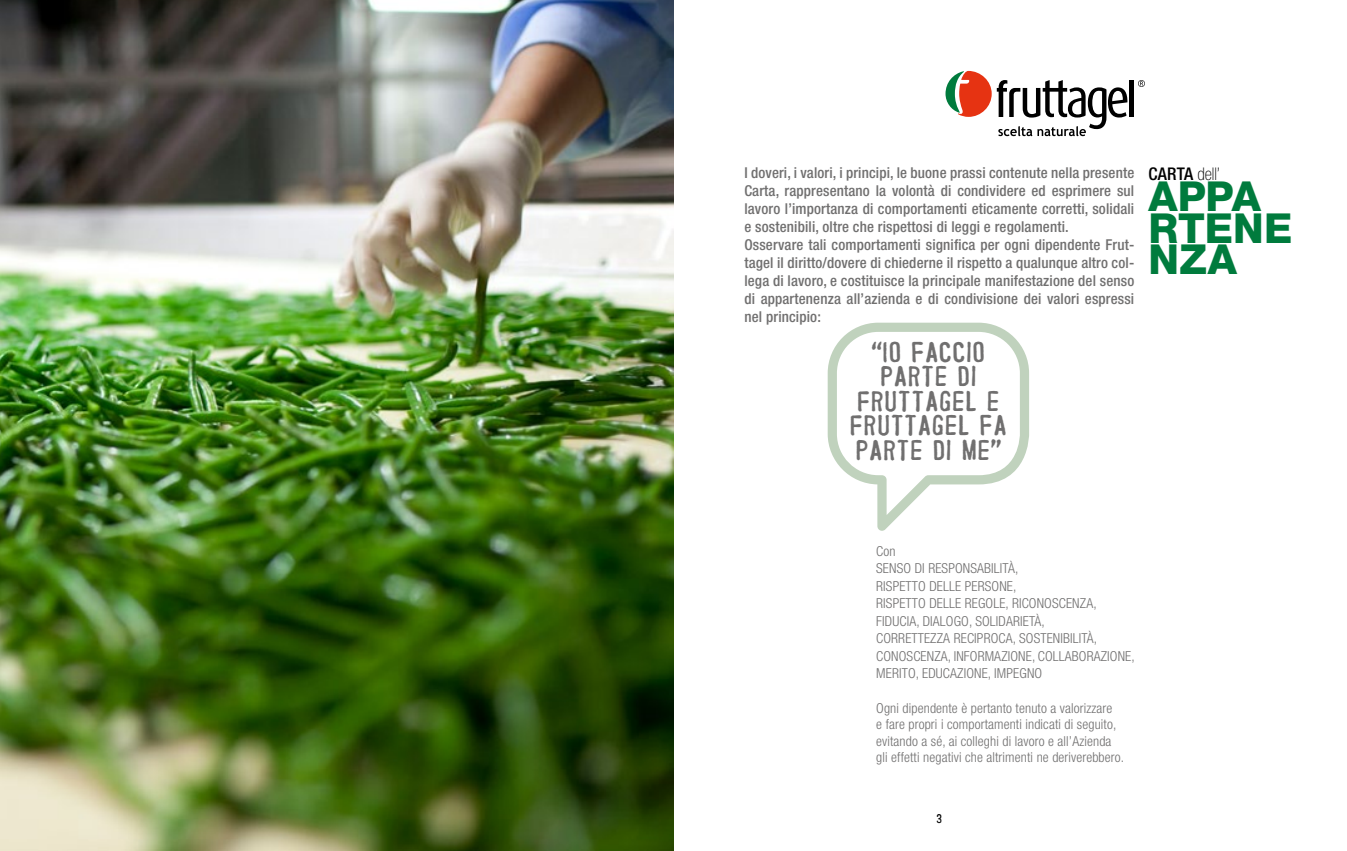
<style>
.page{position:relative;width:1347px;height:851px;background:#fff}
.page>*{position:absolute;margin:0;border:0;box-sizing:border-box;transform-origin:0 0}
.t1{font:800 41.38px/31.2px "Helvetica Neue LT Std";letter-spacing:.005em;color:#007b3d}
.t2{font:36.5px "Parcel";letter-spacing:-.02em;color:#706f6f}
.t3{font:500 condensed 17.5px "Helvetica Neue LT Std";letter-spacing:.01em;color:#000}
.t4{font:16.25px "Parcel";color:#000}
.t5{font:500 condensed 15px/18px "Helvetica Neue LT Std";letter-spacing:.01em;color:#706f6f}
.t6{font:300 condensed 13.75px/17.5px "Helvetica Neue LT Std";letter-spacing:.01em;color:#706f6f}
.s1{font-weight:100}
</style>
<div class="page">
<img style="left:0;top:0;width:673px;height:850px">
<svg style="left:827px;top:322px;width:202px;height:208px"></svg>
<svg style="left:1138px;top:80px;width:6px;height:7px"></svg>
<div style="left:1129px;top:80px;width:5px;height:37px;background:#000"></div>
<svg style="left:945px;top:71px;width:182px;height:65px"></svg>
<p class="t5" style="left:744px;top:163px;width:391px">I doveri, i valori, i principi, le buone prassi contenute nella presente Carta, rappresentano la volontà di condividere ed esprimere sul lavoro l’importanza di comportamenti eticamente corretti, solidali e sostenibili, oltre che rispettosi di leggi e regolamenti.<br>Osservare tali comportamenti significa per ogni dipendente Frut&shy;tagel il diritto/dovere di chiederne il rispetto a qualunque altro col&shy;lega di lavoro, e costituisce la principale manifestazione del senso di appartenenza all’azienda e di condivisione dei valori espressi nel principio:</p>
<h2 class="t2" style="left:871px;top:331px;width:116px">“Io faccio</h2>
<h2 class="t2" style="left:879px;top:355px;width:99px">parte di</h2>
<h2 class="t2" style="left:856px;top:379px;width:145px">Fruttagel e</h2>
<h2 class="t2" style="left:849px;top:404px;width:160px">Fruttagel fa</h2>
<h2 class="t2" style="left:855px;top:428px;width:149px">parte di me”</h2>
<p class="t3" style="left:1148px;top:163px;width:73px">CARTA <span class="s1">dell’</span></p>
<h1 class="t1" style="left:1148px;top:181px;width:145px">APPA<br>RTENE<br>NZA</h1>
<p class="t6" style="left:876px;top:542px;width:260px">Con<br>SENSO DI RESPONSABILITÀ,<br>RISPETTO DELLE PERSONE,<br>RISPETTO DELLE REGOLE, RICONOSCENZA,<br>FIDUCIA, DIALOGO, SOLIDARIETÀ,<br>CORRETTEZZA RECIPROCA, SOSTENIBILITÀ,<br>CONOSCENZA, INFORMAZIONE, COLLABORAZIONE,<br>MERITO, EDUCAZIONE, IMPEGNO</p>
<p class="t6" style="left:876px;top:699px;width:249px;line-height:16.5px">Ogni dipendente è pertanto tenuto a valorizzare<br>e fare propri i comportamenti indicati di seguito, evitando a sé, ai colleghi di lavoro e all’Azienda gli effetti negativi che altrimenti ne deriverebbero.</p>
<p class="t4" style="left:936px;top:809px;width:8px">3</p>
</div>
